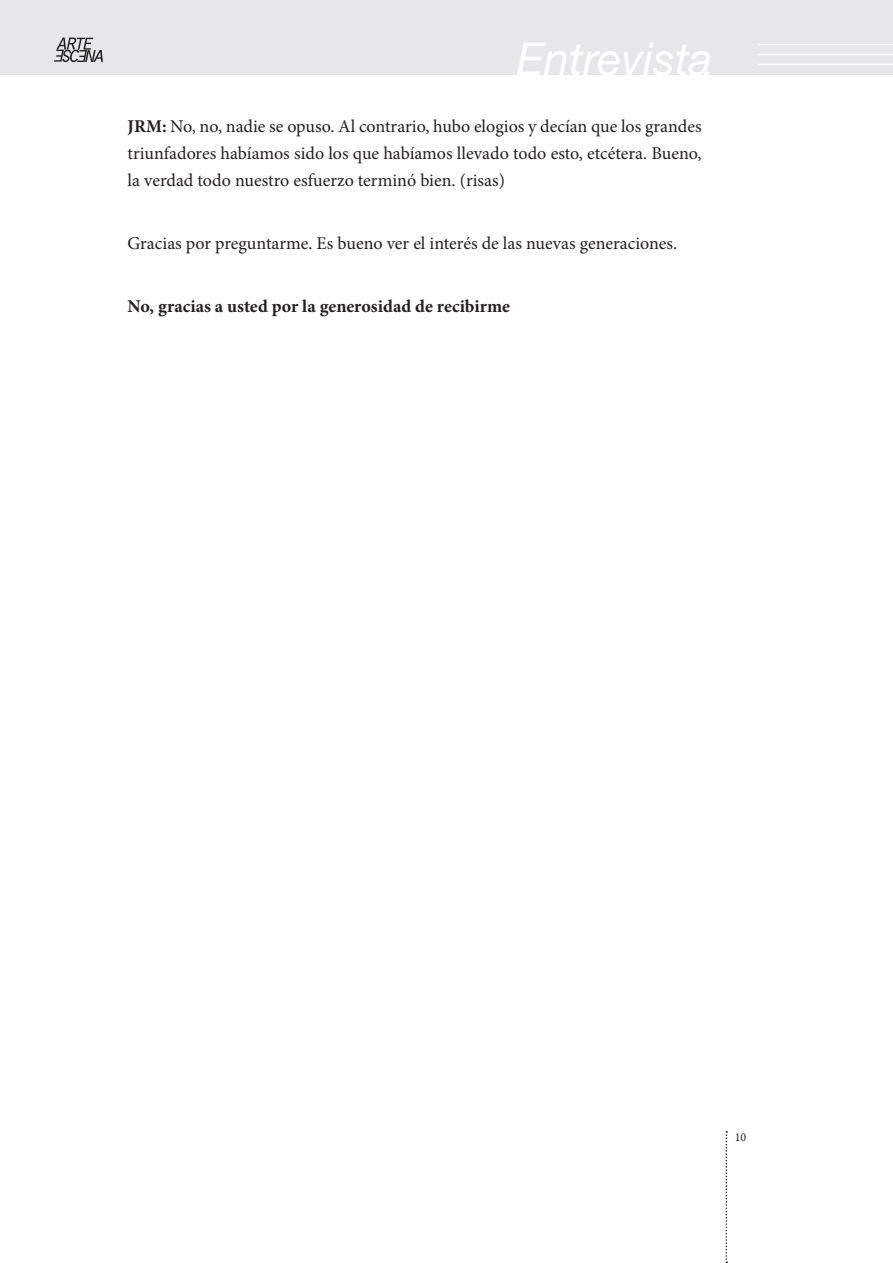
<style>
.page{position:relative;width:893px;height:1263px;background:#fff}
.page>*{position:absolute;margin:0;border:0;box-sizing:border-box;transform-origin:0 0}
.t1{font:italic 45px "Helvetica Neue";color:#fff}
.t2{font:18px/27px "Minion Pro";color:#231f20;text-align:justify}
.t3{font:700 18px "Minion Pro";color:#231f20}
.t4{font:12px "Minion Pro";color:#231f20}
.s1{font-weight:700}
</style>
<div class="page">
<div style="left:0;top:0;width:893px;height:74px;background:#e6e7e9"></div>
<svg style="left:725px;top:1131px;width:2px;height:132px"></svg>
<svg style="left:54px;top:38px;width:49px;height:24px"></svg>
<hr style="left:757px;top:64px;width:136px;height:1px;background:#fff">
<hr style="left:757px;top:54px;width:136px;height:1px;background:#fff">
<hr style="left:757px;top:44px;width:136px;height:1px;background:#fff">
<h1 class="t1" style="left:517px;top:31px;width:197px">Entrevista</h1>
<p class="t2" style="left:128px;top:113px;width:576px"><span class="s1">JRM:</span> No, no, nadie se opuso. Al contrario, hubo elogios y decían que los grandes triunfadores habíamos sido los que habíamos llevado todo esto, etcétera. Bueno, la verdad todo nuestro esfuerzo terminó bien. (risas)</p>
<p class="t2" style="left:128px;top:230px;width:551px">Gracias por preguntarme. Es bueno ver el interés de las nuevas generaciones.</p>
<p class="t3" style="left:128px;top:294px;width:384px">No, gracias a usted por la generosidad de recibirme</p>
<p class="t4" style="left:735px;top:1129px;width:13px">10</p>
</div>
